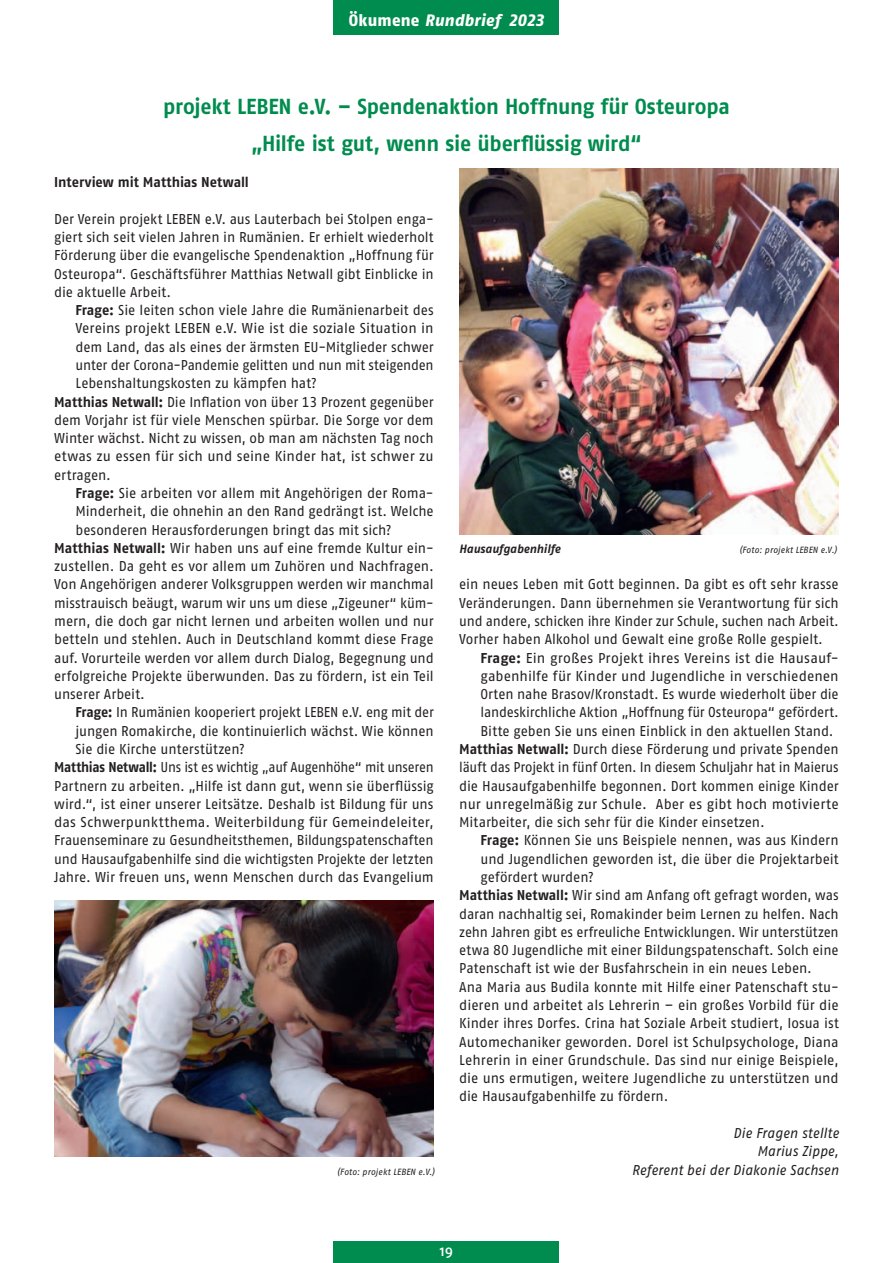
<style>
.page{position:relative;width:893px;height:1263px;background:#fff}
.page>*{position:absolute;margin:0;border:0;box-sizing:border-box;transform-origin:0 0}
.t1{font:21.75px/36.6px "Fago No Bold Tf";letter-spacing:-.01em;color:#008c4e;text-align:center;scale:.96 1}
.t2{font:italic 16.5px "Fago No Exb Tf";letter-spacing:.01em;color:#fff;scale:.96 1}
.t3{font:15px "Fago No Med";color:#fff;scale:.96 1}
.t4{font:14.25px/18.3px "Fago No Regular Tf";letter-spacing:-.005em;color:#231f20;text-align:justify;scale:.96 1}
.t5{font:14.25px "Fago No Regular Tf";letter-spacing:-.005em;color:#231f20}
.t6{font:14.25px "Fago No Regular Tf";letter-spacing:-.005em;color:#231f20;scale:.94 1}
.t7{font:14.25px "Fago No Regular Tf";letter-spacing:-.005em;color:#231f20;scale:.95 1}
.t8{font:italic 14.25px/18.3px "Fago No Regular Tf";color:#231f20;text-align:right;scale:.96 1}
.t9{font:14.25px "Fago No Regular Tf";letter-spacing:-.005em;color:#231f20;scale:.93 1}
.t10{font:14.25px "Fago No Regular Tf";letter-spacing:-.005em;color:#231f20;scale:.92 1}
.t11{font:14.25px "Fago No Bold Tf";color:#231f20;scale:.96 1}
.t12{font:italic 700 12px "Fago No";color:#231f20;scale:.96 1}
.t13{font:italic 9px "Fago No Regular Tf";letter-spacing:.015em;color:#231f20;scale:.96 1}
.s1{font-style:normal}
.s2{font-family:"Fago No Bold Tf"}
</style>
<div class="page">
<div style="left:334px;top:1242px;width:225px;height:21px;background:#008c4e"></div>
<div style="left:334px;top:0;width:225px;height:34px;background:#008c4e"></div>
<img style="left:459px;top:169px;width:380px;height:365px">
<img style="left:54px;top:900px;width:380px;height:256px">
<p class="t2" style="left:349px;top:10px;width:205px"><span class="s1">Ökumene</span> Rundbrief 2023</p>
<h1 class="t1" style="left:163px;top:88px;width:592px">projekt LEBEN e.V. – Spendenaktion Hoffnung für Osteuropa „Hilfe ist gut, wenn sie überflüssig wird“</h1>
<p class="t11" style="left:54px;top:174px;width:204px">Interview mit Matthias Netwall</p>
<p class="t4" style="left:54px;top:209px;width:397px">Der Verein projekt LEBEN e.V. aus Lauterbach bei Stolpen enga&shy;giert sich seit vielen Jahren in Rumänien. Er erhielt wiederholt Förderung über die evangelische Spendenaktion „Hoffnung für Osteuropa“. Geschäftsführer Matthias Netwall gibt Einblicke in die aktuelle Arbeit.</p>
<p class="t4" style="left:75px;top:301px;width:375px"><span class="s2">Frage:</span> Sie leiten schon viele Jahre die Rumänienarbeit des</p>
<p class="t5" style="left:75px;top:320px;width:360px">Vereins projekt LEBEN e.V. Wie ist die soziale Situation in</p>
<p class="t4" style="left:75px;top:337px;width:375px">dem Land, das als eines der ärmsten EU-Mitglieder schwer</p>
<p class="t6" style="left:75px;top:357px;width:382px">unter der Corona-Pandemie gelitten und nun mit steigenden</p>
<p class="t4" style="left:75px;top:374px;width:253px">Lebenshaltungskosten zu kämpfen hat?</p>
<p class="t7" style="left:54px;top:393px;width:401px"><span class="s2">Matthias Netwall:</span> Die Inflation von über 13 Prozent gegenüber</p>
<p class="t4" style="left:54px;top:411px;width:397px">dem Vorjahr ist für viele Menschen spürbar. Die Sorge vor dem</p>
<p class="t4" style="left:54px;top:429px;width:397px">Winter wächst. Nicht zu wissen, ob man am nächsten Tag noch</p>
<p class="t5" style="left:54px;top:448px;width:381px">etwas zu essen für sich und seine Kinder hat, ist schwer zu</p>
<p class="t4" style="left:54px;top:465px;width:61px">ertragen.</p>
<p class="t5" style="left:75px;top:485px;width:360px"><span class="s2">Frage:</span> Sie arbeiten vor allem mit Angehörigen der Roma-</p>
<p class="t4" style="left:75px;top:502px;width:375px">Minderheit, die ohnehin an den Rand gedrängt ist. Welche</p>
<p class="t4" style="left:75px;top:520px;width:331px">besonderen Herausforderungen bringt das mit sich?</p>
<p class="t4" style="left:54px;top:539px;width:397px"><span class="s2">Matthias Netwall:</span> Wir haben uns auf eine fremde Kultur ein-</p>
<p class="t5" style="left:54px;top:558px;width:381px">zustellen. Da geht es vor allem um Zuhören und Nachfragen.</p>
<p class="t4" style="left:54px;top:575px;width:397px">Von Angehörigen anderer Volksgruppen werden wir manchmal</p>
<p class="t7" style="left:54px;top:595px;width:401px">misstrauisch beäugt, warum wir uns um diese „Zigeuner“ küm-</p>
<p class="t4" style="left:54px;top:612px;width:397px">mern, die doch gar nicht lernen und arbeiten wollen und nur</p>
<p class="t5" style="left:54px;top:631px;width:381px">betteln und stehlen. Auch in Deutschland kommt diese Frage</p>
<p class="t4" style="left:54px;top:648px;width:397px">auf. Vorurteile werden vor allem durch Dialog, Begegnung und</p>
<p class="t4" style="left:54px;top:666px;width:397px">erfolgreiche Projekte überwunden. Das zu fördern, ist ein Teil</p>
<p class="t4" style="left:54px;top:685px;width:96px">unserer Arbeit.</p>
<p class="t6" style="left:75px;top:704px;width:383px"><span class="s2">Frage:</span> In Rumänien kooperiert projekt LEBEN e.V. eng mit der</p>
<p class="t4" style="left:75px;top:721px;width:375px">jungen Romakirche, die kontinuierlich wächst. Wie können</p>
<p class="t4" style="left:75px;top:740px;width:178px">Sie die Kirche unterstützen?</p>
<p class="t10" style="left:54px;top:759px;width:414px"><span class="s2">Matthias Netwall:</span> Uns ist es wichtig „auf Augenhöhe“ mit unseren</p>
<p class="t4" style="left:54px;top:776px;width:397px">Partnern zu arbeiten. „Hilfe ist dann gut, wenn sie überflüssig</p>
<p class="t4" style="left:54px;top:794px;width:397px">wird.“, ist einer unserer Leitsätze. Deshalb ist Bildung für uns</p>
<p class="t5" style="left:54px;top:814px;width:381px">das Schwerpunktthema. Weiterbildung für Gemeindeleiter,</p>
<p class="t7" style="left:54px;top:832px;width:401px">Frauenseminare zu Gesundheitsthemen, Bildungspatenschaften</p>
<p class="t6" style="left:54px;top:851px;width:405px">und Hausaufgabenhilfe sind die wichtigsten Projekte der letzten</p>
<p class="t4" style="left:54px;top:868px;width:397px">Jahre. Wir freuen uns, wenn Menschen durch das Evangelium</p>
<p class="t13" style="left:337px;top:1166px;width:103px">(Foto: projekt LEBEN e.V.)</p>
<p class="t12" style="left:459px;top:542px;width:107px">Hausaufgabenhilfe</p>
<p class="t13" style="left:739px;top:545px;width:103px">(Foto: projekt LEBEN e.V.)</p>
<p class="t4" style="left:459px;top:575px;width:397px">ein neues Leben mit Gott beginnen. Da gibt es oft sehr krasse Veränderungen. Dann übernehmen sie Verantwortung für sich und andere, schicken ihre Kinder zur Schule, suchen nach Arbeit.<br>Vorher haben Alkohol und Gewalt eine große Rolle gespielt.</p>
<p class="t5" style="left:480px;top:649px;width:360px"><span class="s2">Frage:</span> Ein großes Projekt ihres Vereins ist die Hausauf-</p>
<p class="t5" style="left:480px;top:668px;width:360px">gabenhilfe für Kinder und Jugendliche in verschiedenen</p>
<p class="t7" style="left:480px;top:686px;width:379px">Orten nahe Brasov/Kronstadt. Es wurde wiederholt über die</p>
<p class="t6" style="left:480px;top:704px;width:383px">landeskirchliche Aktion „Hoffnung für Osteuropa“ gefördert.</p>
<p class="t4" style="left:480px;top:721px;width:369px">Bitte geben Sie uns einen Einblick in den aktuellen Stand.</p>
<p class="t4" style="left:459px;top:740px;width:397px"><span class="s2">Matthias Netwall:</span> Durch diese Förderung und private Spenden</p>
<p class="t9" style="left:459px;top:759px;width:409px">läuft das Projekt in fünf Orten. In diesem Schuljahr hat in Maierus</p>
<p class="t4" style="left:459px;top:776px;width:397px">die Hausaufgabenhilfe begonnen. Dort kommen einige Kinder</p>
<p class="t5" style="left:459px;top:796px;width:381px">nur unregelmäßig zur Schule. Aber es gibt hoch motivierte</p>
<p class="t4" style="left:459px;top:813px;width:320px">Mitarbeiter, die sich sehr für die Kinder einsetzen.</p>
<p class="t5" style="left:480px;top:832px;width:360px"><span class="s2">Frage:</span> Können Sie uns Beispiele nennen, was aus Kindern</p>
<p class="t4" style="left:480px;top:849px;width:375px">und Jugendlichen geworden ist, die über die Projektarbeit</p>
<p class="t4" style="left:480px;top:868px;width:120px">gefördert wurden?</p>
<p class="t7" style="left:459px;top:887px;width:401px"><span class="s2">Matthias Netwall:</span> Wir sind am Anfang oft gefragt worden, was</p>
<p class="t4" style="left:459px;top:904px;width:397px">daran nachhaltig sei, Romakinder beim Lernen zu helfen. Nach</p>
<p class="t6" style="left:459px;top:924px;width:405px">zehn Jahren gibt es erfreuliche Entwicklungen. Wir unterstützen</p>
<p class="t4" style="left:459px;top:941px;width:397px">etwa 80 Jugendliche mit einer Bildungspatenschaft. Solch eine</p>
<p class="t4" style="left:459px;top:959px;width:369px">Patenschaft ist wie der Busfahrschein in ein neues Leben.</p>
<p class="t5" style="left:459px;top:979px;width:381px">Ana Maria aus Budila konnte mit Hilfe einer Patenschaft stu-</p>
<p class="t5" style="left:459px;top:997px;width:381px">dieren und arbeitet als Lehrerin – ein großes Vorbild für die</p>
<p class="t4" style="left:459px;top:1014px;width:397px">Kinder ihres Dorfes. Crina hat Soziale Arbeit studiert, Iosua ist</p>
<p class="t5" style="left:459px;top:1033px;width:381px">Automechaniker geworden. Dorel ist Schulpsychologe, Diana</p>
<p class="t5" style="left:459px;top:1052px;width:381px">Lehrerin in einer Grundschule. Das sind nur einige Beispiele,</p>
<p class="t5" style="left:459px;top:1070px;width:381px">die uns ermutigen, weitere Jugendliche zu unterstützen und</p>
<p class="t4" style="left:459px;top:1087px;width:219px">die Hausaufgabenhilfe zu fördern.</p>
<p class="t8" style="left:632px;top:1124px;width:217px">Die Fragen stellte<br>Marius Zippe,<br>Referent bei der Diakonie Sachsen</p>
<p class="t3" style="left:440px;top:1242px;width:15px">19</p>
</div>
